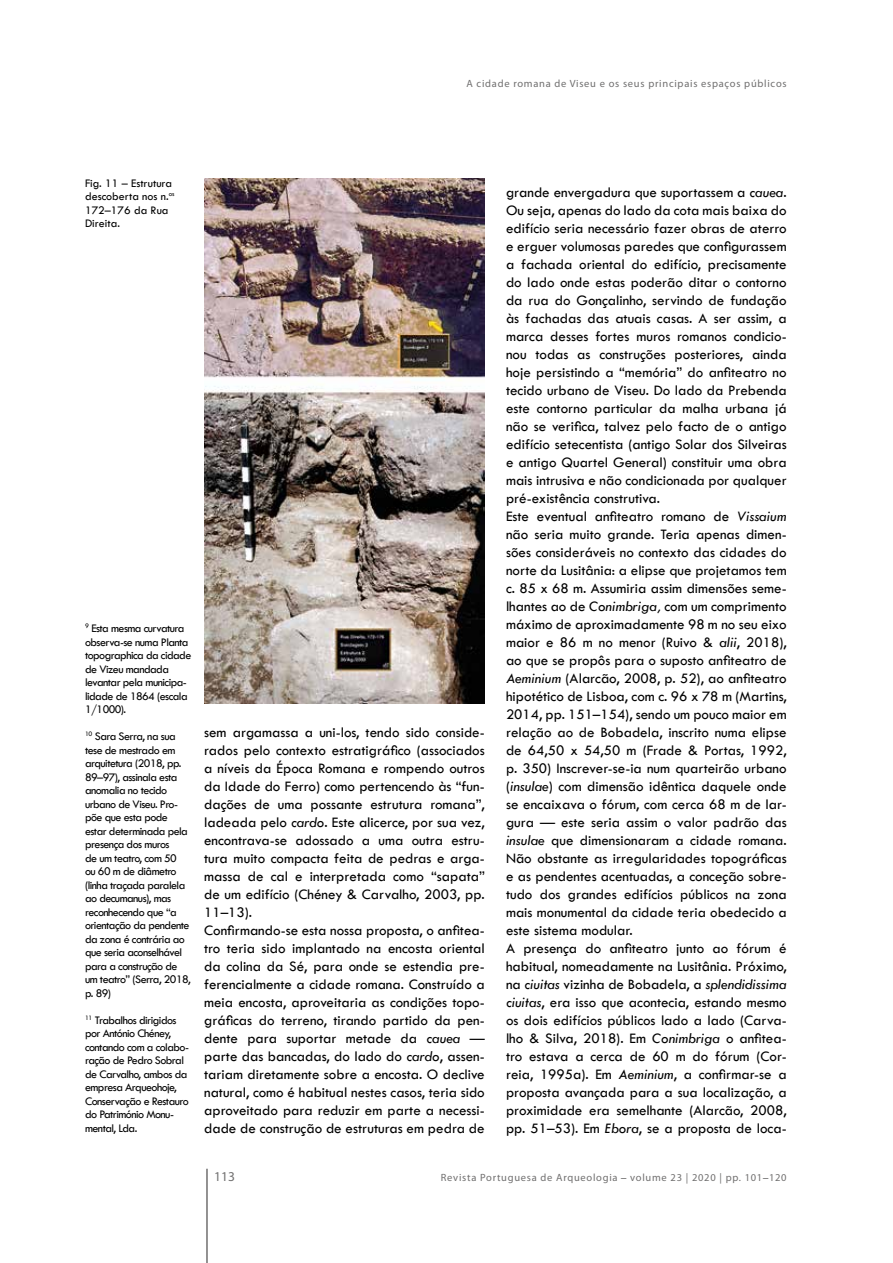
<style>
.page{position:relative;width:893px;height:1263px;background:#fff}
.page>*{position:absolute;margin:0;border:0;box-sizing:border-box;transform-origin:0 0}
.t1{font:15px/18px "Tw Cen";color:#000}
.t2{font:13.5px "Myriad Pro";color:#706f6f}
.t3{font:12px/13.5px "Tw Cen";letter-spacing:-.045em;color:#000}
.t4{font:12px/13.5px "Tw Cen";color:#000}
.t5{font:10.5px "Myriad Pro";letter-spacing:.07em;color:#706f6f}
.s1{font-style:italic}
.s2{font-family:"Tw Cen"}
</style>
<div class="page">
<hr style="left:206px;top:1169px;width:2px;height:94px;background:#706f6f">
<img style="left:204px;top:179px;width:281px;height:524px">
<p class="t5" style="left:466px;top:77px;width:322px">A cidade romana de Viseu e os seus principais espaços públicos</p>
<p class="t4" style="left:85px;top:176px;width:91px">Fig. 11 – Estrutura descoberta nos n.<sup>os<br></sup>172–176 da Rua<br>Direita.</p>
<p class="t3" style="left:85px;top:622px;width:108px"><sup>9</sup> Esta mesma curvatura observa-se numa Planta topographica da cidade de Vizeu mandada levantar pela municipa&shy;lidade de 1864 (escala<br>1/1000).</p>
<p class="t3" style="left:85px;top:730px;width:107px"><sup>10</sup> Sara Serra, na sua tese de mestrado em arquitetura (2018, pp.<br>89–97), assinala esta anomalia no tecido urbano de Viseu. Pro&shy;põe que esta pode estar determinada pela presença dos muros<br>de um teatro, com 50<br>ou 60 m de diâmetro (linha traçada paralela ao decumanus), mas reconhecendo que “a orientação da pendente da zona é contrária ao que seria aconselhável para a construção de um teatro” (Serra, 2018, p. 89)</p>
<p class="t3" style="left:85px;top:1013px;width:105px"><sup>11</sup> Trabalhos dirigidos por António Chéney, contando com a colabo&shy;ração de Pedro Sobral de Carvalho, ambos da empresa Arqueohoje,<br>Conservação e Restauro do Património Monu&shy;mental, Lda.</p>
<p class="t1" style="left:204px;top:723px;width:282px">sem argamassa a uni-los, tendo sido conside&shy;rados pelo contexto estratigráfico (associados a níveis da Época Romana e rompendo outros da Idade do Ferro) como pertencendo às “fun&shy;dações de uma possante estrutura romana”, ladeada pelo <span class="s1">cardo</span>. Este alicerce, por sua vez, encontrava-se adossado a uma outra estru&shy;tura muito compacta feita de pedras e arga&shy;massa de cal e interpretada como “sapata” de um edifício (Chéney &amp; Carvalho, 2003, pp.<br>11–13).<br>Confirmando-se esta nossa proposta, o anfitea&shy;tro teria sido implantado na encosta oriental da colina da Sé, para onde se estendia pre&shy;ferencialmente a cidade romana. Construído a meia encosta, aproveitaria as condições topo&shy;gráficas do terreno, tirando partido da pen&shy;dente para suportar metade da <span class="s1">cauea</span> — parte das bancadas, do lado do <span class="s1">cardo</span>, assen&shy;tariam diretamente sobre a encosta. O declive natural, como é habitual nestes casos, teria sido aproveitado para reduzir em parte a necessi&shy;dade de construção de estruturas em pedra de</p>
<p class="t1" style="left:506px;top:183px;width:282px">grande envergadura que suportassem a <span class="s1">cauea</span>.<br>Ou seja, apenas do lado da cota mais baixa do edifício seria necessário fazer obras de aterro e erguer volumosas paredes que configurassem a fachada oriental do edifício, precisamente do lado onde estas poderão ditar o contorno da rua do Gonçalinho, servindo de fundação às fachadas das atuais casas. A ser assim, a marca desses fortes muros romanos condicio&shy;nou todas as construções posteriores, ainda hoje persistindo a “memória” do anfiteatro no tecido urbano de Viseu. Do lado da Prebenda este contorno particular da malha urbana já não se verifica, talvez pelo facto de o antigo edifício setecentista (antigo Solar dos Silveiras e antigo Quartel General) constituir uma obra mais intrusiva e não condicionada por qualquer pré-existência construtiva.<br>Este eventual anfiteatro romano de <span class="s1">Vissaium </span>não seria muito grande. Teria apenas dimen&shy;sões consideráveis no contexto das cidades do norte da Lusitânia: a elipse que projetamos tem c. 85 x 68 m. Assumiria assim dimensões seme&shy;lhantes ao de <span class="s1">Conimbriga,</span> com um comprimento máximo de aproximadamente 98 m no seu eixo maior e 86 m no menor (Ruivo &amp; <span class="s1">alii</span>, 2018), ao que se propôs para o suposto anfiteatro de <span class="s1">Aeminium</span> (Alarcão, 2008, p. 52), ao anfiteatro hipotético de Lisboa, com c. 96 x 78 m (Martins, 2014, pp. 151–154), sendo um pouco maior em relação ao de Bobadela, inscrito numa elipse de 64,50 x 54,50 m (Frade &amp; Portas, 1992, p. 350) Inscrever-se-ia num quarteirão urbano (<span class="s1">insulae</span>) com dimensão idêntica daquele onde se encaixava o fórum, com cerca 68 m de lar&shy;gura — este seria assim o valor padrão das <span class="s1">insulae</span> que dimensionaram a cidade romana.<br>Não obstante as irregularidades topográficas e as pendentes acentuadas, a conceção sobre&shy;tudo dos grandes edifícios públicos na zona mais monumental da cidade teria obedecido a este sistema modular.<br>A presença do anfiteatro junto ao fórum é habitual, nomeadamente na Lusitânia. Próximo, na <span class="s1">ciuitas</span> vizinha de Bobadela, a <span class="s1">splendidissima ciuitas</span>, era isso que acontecia, estando mesmo os dois edifícios públicos lado a lado (Carva&shy;lho &amp; Silva, 2018). Em <span class="s1">Conimbriga</span> o anfitea&shy;tro estava a cerca de 60 m do fórum (Cor&shy;reia, 1995a). Em <span class="s1">Aeminium</span>, a confirmar-se a proposta avançada para a sua localização, a proximidade era semelhante (Alarcão, 2008, pp. 51–53). Em <span class="s1">Ebora</span>, se a proposta de loca-</p>
<p class="t2" style="left:214px;top:1168px;width:22px">113</p>
<p class="t5" style="left:441px;top:1171px;width:347px">Revista Portuguesa de Arqueologia <span class="s2">–</span> volume 23 | 2020 | pp. 101<span class="s2">–</span>120</p>
</div>
